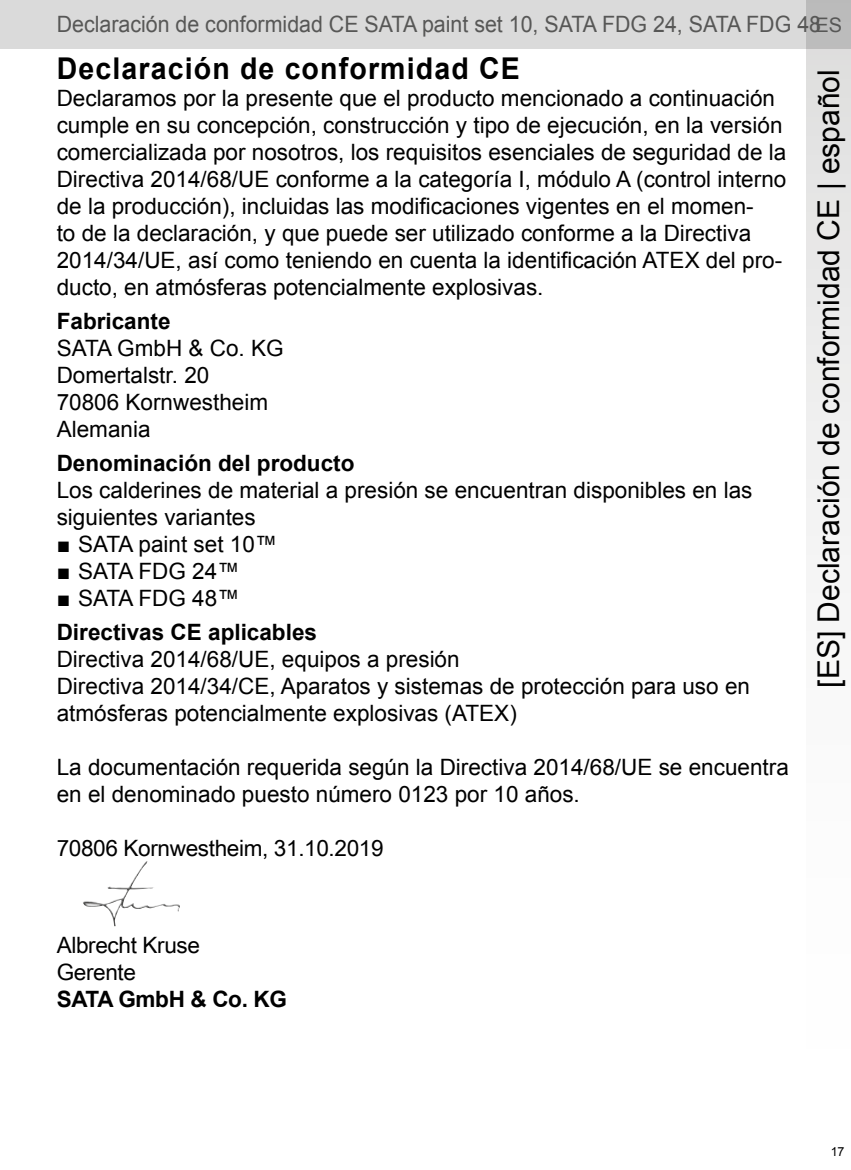
<style>
.page{position:relative;width:851px;height:1170px;background:#fff}
.page>*{position:absolute;margin:0;border:0;box-sizing:border-box;transform-origin:0 0}
.t1{font:30px "Arial";color:#000}
.t2{font:700 30px "Arial";letter-spacing:.04em;color:#000;scale:.95 1}
.t3{font:22.5px/27px "Arial";color:#000}
.t4{font:700 22.5px "Arial";color:#000}
.t5{font:22.5px "Arial";color:#575756;scale:.95 1}
.t6{font:22.5px/27px "Arial Unicode MS";letter-spacing:-.015em;color:#000}
.t7{font:12.5px "Arial";color:#000}
.s1{font-size:20px}
</style>
<div class="page">
<div style="left:0;top:0;width:850px;height:49px;background:#dadada"></div>
<svg style="left:806px;top:0;width:44px;height:555px"></svg>
<img style="left:83px;top:861px;width:97px;height:65px">
<p class="t5" style="left:57px;top:10px;width:828px">Declaración de conformidad CE SATA paint set 10, SATA FDG 24, SATA FDG 48<span class="s1">ES</span></p>
<h1 class="t2" style="left:57px;top:48px;width:489px">Declaración de conformidad CE</h1>
<p class="t3" style="left:57px;top:84px;width:731px">Declaramos por la presente que el producto mencionado a continuación cumple en su concepción, construcción y tipo de ejecución, en la versión comercializada por nosotros, los requisitos esenciales de seguridad de la Directiva 2014/68/UE conforme a la categoría I, módulo A (control interno de la producción), incluidas las modificaciones vigentes en el momen-<br>to de la declaración, y que puede ser utilizado conforme a la Directiva 2014/34/UE, así como teniendo en cuenta la identificación ATEX del pro&shy;ducto, en atmósferas potencialmente explosivas.</p>
<p class="t4" style="left:57px;top:306px;width:115px">Fabricante</p>
<p class="t3" style="left:57px;top:334px;width:228px">SATA GmbH &amp; Co. KG<br>Domertalstr. 20<br>70806 Kornwestheim<br>Alemania</p>
<p class="t4" style="left:57px;top:448px;width:299px">Denominación del producto</p>
<p class="t3" style="left:57px;top:477px;width:697px">Los calderines de material a presión se encuentran disponibles en las siguientes variantes</p>
<p class="t3" style="left:57px;top:531px;width:222px">■ SATA paint set 10™</p>
<p class="t3" style="left:57px;top:558px;width:184px">■ SATA FDG 24™</p>
<p class="t3" style="left:57px;top:585px;width:184px">■ SATA FDG 48™</p>
<p class="t4" style="left:57px;top:617px;width:262px">Directivas CE aplicables</p>
<p class="t3" style="left:57px;top:646px;width:694px">Directiva 2014/68/UE, equipos a presión<br>Directiva 2014/34/CE, Aparatos y sistemas de protección para uso en atmósferas potencialmente explosivas (ATEX)</p>
<p class="t3" style="left:57px;top:754px;width:733px">La documentación requerida según la Directiva 2014/68/UE se encuentra en el denominado puesto número 0123 por 10 años.</p>
<p class="t6" style="left:57px;top:834px;width:328px">70806 Kornwestheim, 31.10.2019</p>
<h1 class="t1" style="left:808px;top:687px;width:620px;rotate:-90deg">[ES] Declaración de conformidad CE | español</h1>
<p class="t6" style="left:57px;top:931px;width:145px">Albrecht Kruse<br>Gerente</p>
<p class="t4" style="left:57px;top:984px;width:232px">SATA GmbH &amp; Co. KG</p>
<p class="t7" style="left:830px;top:1143px;width:15px">17</p>
</div>
